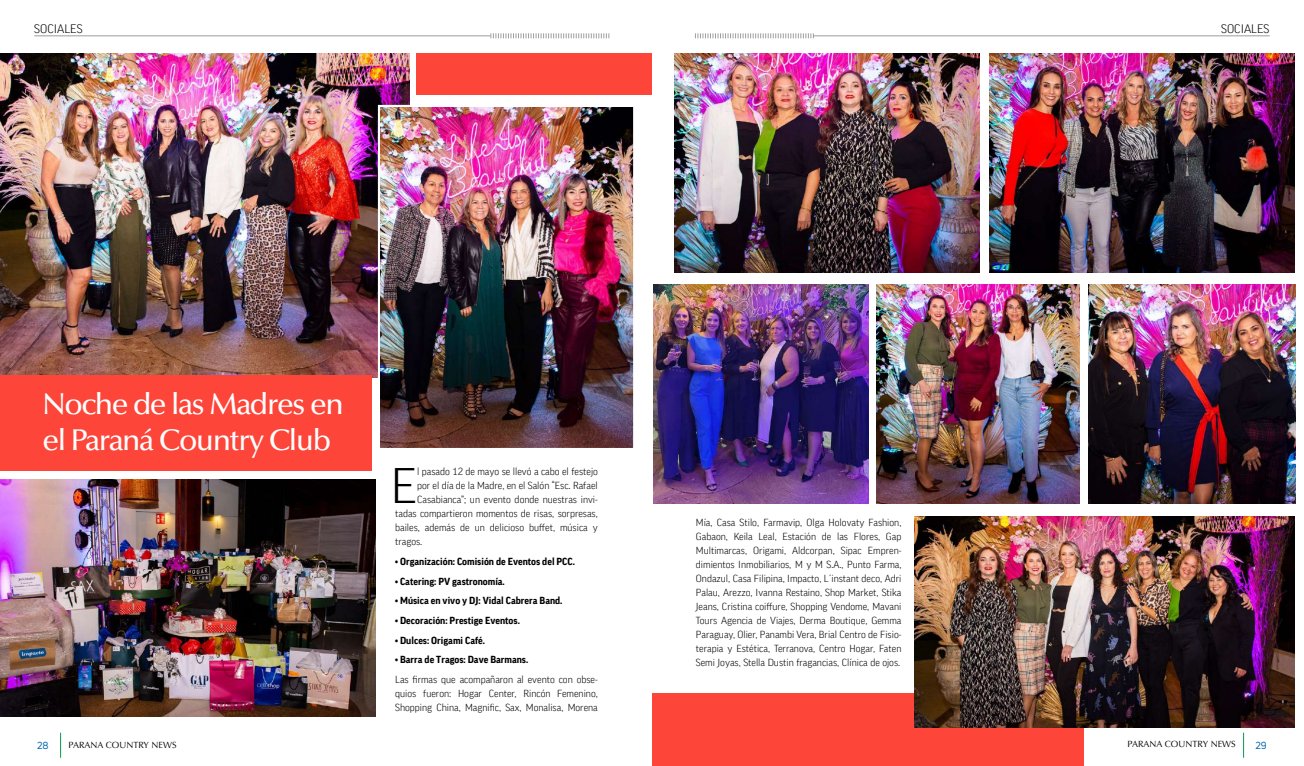
<style>
.page{position:relative;width:1304px;height:766px;background:#fff}
.page>*{position:absolute;margin:0;border:0;box-sizing:border-box;transform-origin:0 0}
.t1{font:300 48.6px "FF Good Pro";color:#000}
.t2{font:500 30.1px/36.1px "Optima LT Std";letter-spacing:-.05em;color:#fff}
.t3{font:300 12px "FF Good Pro";color:#000}
.t4{font:300 10px/14px "FF Good Pro";color:#000;text-align:justify}
.t5{font:700 10px "FF Good Pro";color:#000}
.t6{font:10px "Uni Neue";color:#066aac}
.t7{font:9px "Optima LT Std";color:#000}
</style>
<div class="page">
<svg style="left:60px;top:732px;width:1px;height:25px"></svg>
<svg style="left:1243px;top:732px;width:1px;height:25px"></svg>
<hr style="left:34px;top:35px;width:456px;height:1px;background:#9d9d9c">
<svg style="left:490px;top:33px;width:119px;height:5px"></svg>
<svg style="left:695px;top:33px;width:119px;height:5px"></svg>
<hr style="left:814px;top:35px;width:456px;height:1px;background:#9d9d9c">
<img style="left:0;top:54px;width:409px;height:324px">
<div style="left:0;top:376px;width:371px;height:95px;background:#fd4539"></div>
<div style="left:417px;top:54px;width:235px;height:41px;background:#fd4539"></div>
<div style="left:652px;top:693px;width:431px;height:72px;background:#fd4539"></div>
<img style="left:0;top:479px;width:375px;height:237px">
<img style="left:675px;top:54px;width:305px;height:218px">
<img style="left:654px;top:284px;width:214px;height:219px">
<img style="left:989px;top:54px;width:305px;height:218px">
<img style="left:1088px;top:284px;width:207px;height:219px">
<img style="left:381px;top:108px;width:251px;height:339px">
<div style="left:378px;top:105px;width:257px;height:345px;border:2px solid #fff"></div>
<img style="left:876px;top:284px;width:203px;height:219px">
<img style="left:915px;top:516px;width:379px;height:211px">
<p class="t3" style="left:34px;top:22px;width:50px">SOCIALES</p>
<p class="t3" style="left:1221px;top:22px;width:50px">SOCIALES</p>
<h2 class="t2" style="left:43px;top:386px;width:303px">Noche de las Madres en el Paraná Country Club</h2>
<h1 class="t1" style="left:391px;top:457px;width:28px">E</h1>
<p class="t4" style="left:417px;top:464px;width:182px">l pasado 12 de mayo se llevó a cabo el festejo</p>
<p class="t4" style="left:417px;top:478px;width:182px">por el día de la Madre, en el Salón “Esc. Rafael</p>
<p class="t4" style="left:417px;top:492px;width:182px">Casabianca”; un evento donde nuestras invi-</p>
<p class="t4" style="left:395px;top:506px;width:204px">tadas compartieron momentos de risas, sorpresas,</p>
<p class="t4" style="left:395px;top:520px;width:204px">bailes, además de un delicioso buffet, música y</p>
<p class="t4" style="left:395px;top:534px;width:29px">tragos.</p>
<p class="t5" style="left:395px;top:555px;width:181px">• Organización: Comisión de Eventos del PCC.</p>
<p class="t5" style="left:395px;top:575px;width:111px">• Catering: PV gastronomía.</p>
<p class="t5" style="left:395px;top:595px;width:169px">• Música en vivo y DJ: Vidal Cabrera Band.</p>
<p class="t5" style="left:395px;top:614px;width:126px">• Decoración: Prestige Eventos.</p>
<p class="t5" style="left:395px;top:634px;width:91px">• Dulces: Origami Café.</p>
<p class="t5" style="left:395px;top:654px;width:135px">• Barra de Tragos: Dave Barmans.</p>
<p class="t4" style="left:395px;top:672px;width:204px">Las firmas que acompañaron al evento con obse&shy;quios fueron: Hogar Center, Rincón Femenino, Shopping China, Magnific, Sax, Monalisa, Morena</p>
<p class="t4" style="left:696px;top:515px;width:207px">Mía, Casa Stilo, Farmavip, Olga Holovaty Fashion, Gabaon, Keila Leal, Estación de las Flores, Gap Multimarcas, Origami, Aldcorpan, Sipac Empren&shy;dimientos Inmobiliarios, M y M S.A., Punto Farma, Ondazul, Casa Filipina, Impacto, L´instant deco, Adri Palau, Arezzo, Ivanna Restaino, Shop Market, Stika Jeans, Cristina coiffure, Shopping Vendome, Mavani Tours Agencia de Viajes, Derma Boutique, Gemma Paraguay, Olier, Panambi Vera, Brial Centro de Fisio&shy;terapia y Estética, Terranova, Centro Hogar, Faten Semi Joyas, Stella Dustin fragancias, Clínica de ojos.</p>
<p class="t6" style="left:37px;top:738px;width:13px">28</p>
<p class="t7" style="left:69px;top:739px;width:110px">PARANA COUNTRY NEWS</p>
<p class="t7" style="left:1128px;top:739px;width:110px">PARANA COUNTRY NEWS</p>
<p class="t6" style="left:1255px;top:738px;width:13px">29</p>
</div>
